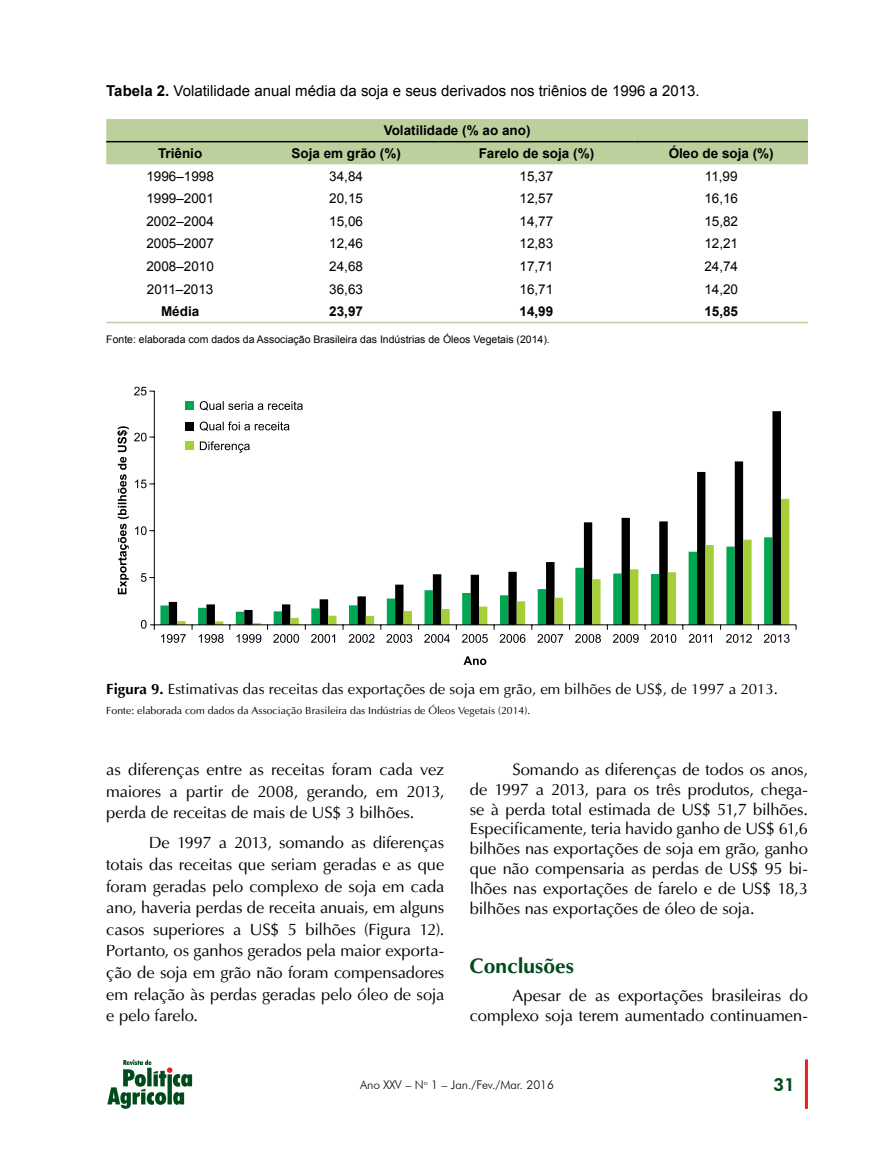
<style>
.page{position:relative;width:893px;height:1149px;background:#fff}
.page>*{position:absolute;margin:0;border:0;box-sizing:border-box;transform-origin:0 0}
.t1{font:700 21px "Ottawa";color:#004b1c}
.t2{font:800 18px "Futura BT";color:#004b1c}
.t3{font:16.5px/21.6px "Ottawa Plain";letter-spacing:-.01em;color:#000;text-align:justify}
.t4{font:15px "Ottawa Plain";color:#000}
.t5{font:15px "Arial";color:#000}
.t6{font:13.5px "Arial";color:#000}
.t7{font:700 13.5px "Arial";color:#000}
.t8{font:300 12px "Futura BT";color:#000}
.t9{font:10.5px "Ottawa Plain";color:#000}
.t10{font:10.5px "Arial";color:#000}
.s1{font-weight:700}
.s2{font-family:"Ottawa";font-weight:700}
</style>
<div class="page">
<hr style="left:805px;top:1059px;width:3px;height:49px;background:#ed1d24">
<svg style="left:107px;top:1059px;width:85px;height:49px"></svg>
<div style="left:106px;top:119px;width:702px;height:45px;background:#bcd09d"></div>
<hr style="left:106px;top:141px;width:148px;height:1px;background:#000">
<hr style="left:254px;top:141px;width:184px;height:1px;background:#000">
<hr style="left:438px;top:141px;width:197px;height:1px;background:#000">
<hr style="left:635px;top:141px;width:173px;height:1px;background:#000">
<hr style="left:106px;top:321px;width:148px;height:2px;background:#bcd09d">
<hr style="left:254px;top:321px;width:184px;height:2px;background:#bcd09d">
<hr style="left:438px;top:321px;width:197px;height:2px;background:#bcd09d">
<hr style="left:635px;top:321px;width:173px;height:2px;background:#bcd09d">
<svg style="left:169px;top:411px;width:612px;height:213px"></svg>
<svg style="left:177px;top:498px;width:612px;height:126px"></svg>
<svg style="left:141px;top:619px;width:6px;height:9px"></svg>
<svg style="left:161px;top:634px;width:25px;height:8px"></svg>
<svg style="left:236px;top:634px;width:25px;height:8px"></svg>
<svg style="left:689px;top:634px;width:23px;height:8px"></svg>
<div style="left:185px;top:401px;width:9px;height:9px;background:#00a651"></div>
<svg style="left:200px;top:401px;width:103px;height:9px"></svg>
<div style="left:185px;top:421px;width:9px;height:9px;background:#000"></div>
<svg style="left:200px;top:421px;width:89px;height:10px"></svg>
<div style="left:185px;top:441px;width:9px;height:9px;background:#a6ce39"></div>
<svg style="left:200px;top:441px;width:50px;height:11px"></svg>
<svg style="left:463px;top:656px;width:23px;height:9px"></svg>
<hr style="left:150px;top:624px;width:646px;height:1px;background:#000">
<hr style="left:154px;top:390px;width:1px;height:239px;background:#000">
<svg style="left:134px;top:386px;width:20px;height:9px"></svg>
<svg style="left:117px;top:426px;width:37px;height:168px"></svg>
<svg style="left:199px;top:624px;width:31px;height:18px"></svg>
<svg style="left:267px;top:624px;width:32px;height:18px"></svg>
<svg style="left:305px;top:624px;width:30px;height:18px"></svg>
<svg style="left:343px;top:624px;width:31px;height:18px"></svg>
<svg style="left:380px;top:624px;width:32px;height:18px"></svg>
<svg style="left:418px;top:624px;width:32px;height:18px"></svg>
<svg style="left:456px;top:624px;width:32px;height:18px"></svg>
<svg style="left:494px;top:624px;width:31px;height:18px"></svg>
<svg style="left:531px;top:624px;width:32px;height:18px"></svg>
<svg style="left:569px;top:624px;width:32px;height:18px"></svg>
<svg style="left:607px;top:624px;width:32px;height:18px"></svg>
<svg style="left:645px;top:624px;width:31px;height:18px"></svg>
<svg style="left:720px;top:624px;width:32px;height:18px"></svg>
<svg style="left:758px;top:624px;width:32px;height:18px"></svg>
<p class="t5" style="left:106px;top:81px;width:595px"><span class="s1">Tabela 2.</span> Volatilidade anual média da soja e seus derivados nos triênios de 1996 a 2013.</p>
<p class="t7" style="left:384px;top:121px;width:148px">Volatilidade (% ao ano)</p>
<p class="t7" style="left:158px;top:144px;width:46px">Triênio</p>
<p class="t7" style="left:291px;top:144px;width:111px">Soja em grão (%)</p>
<p class="t7" style="left:479px;top:144px;width:117px">Farelo de soja (%)</p>
<p class="t7" style="left:669px;top:144px;width:107px">Óleo de soja (%)</p>
<p class="t6" style="left:146px;top:167px;width:69px">1996–1998</p>
<p class="t6" style="left:329px;top:167px;width:35px">34,84</p>
<p class="t6" style="left:520px;top:167px;width:35px">15,37</p>
<p class="t6" style="left:705px;top:167px;width:34px">11,99</p>
<p class="t6" style="left:146px;top:189px;width:69px">1999–2001</p>
<p class="t6" style="left:329px;top:189px;width:35px">20,15</p>
<p class="t6" style="left:520px;top:189px;width:35px">12,57</p>
<p class="t6" style="left:704px;top:189px;width:35px">16,16</p>
<p class="t6" style="left:146px;top:212px;width:69px">2002–2004</p>
<p class="t6" style="left:329px;top:212px;width:35px">15,06</p>
<p class="t6" style="left:520px;top:212px;width:35px">14,77</p>
<p class="t6" style="left:704px;top:212px;width:35px">15,82</p>
<p class="t6" style="left:146px;top:235px;width:69px">2005–2007</p>
<p class="t6" style="left:329px;top:235px;width:35px">12,46</p>
<p class="t6" style="left:520px;top:235px;width:35px">12,83</p>
<p class="t6" style="left:704px;top:235px;width:35px">12,21</p>
<p class="t6" style="left:146px;top:257px;width:69px">2008–2010</p>
<p class="t6" style="left:329px;top:257px;width:35px">24,68</p>
<p class="t6" style="left:520px;top:257px;width:35px">17,71</p>
<p class="t6" style="left:704px;top:257px;width:35px">24,74</p>
<p class="t6" style="left:147px;top:280px;width:68px">2011–2013</p>
<p class="t6" style="left:329px;top:280px;width:35px">36,63</p>
<p class="t6" style="left:520px;top:280px;width:35px">16,71</p>
<p class="t6" style="left:704px;top:280px;width:35px">14,20</p>
<p class="t7" style="left:161px;top:302px;width:40px">Média</p>
<p class="t7" style="left:329px;top:302px;width:35px">23,97</p>
<p class="t7" style="left:520px;top:302px;width:35px">14,99</p>
<p class="t7" style="left:704px;top:302px;width:35px">15,85</p>
<p class="t10" style="left:106px;top:332px;width:445px">Fonte: elaborada com dados da Associação Brasileira das Indústrias de Óleos Vegetais (2014).</p>
<p class="t4" style="left:106px;top:680px;width:673px"><span class="s2">Figura 9.</span> Estimativas das receitas das exportações de soja em grão, em bilhões de US$, de 1997 a 2013.</p>
<p class="t9" style="left:106px;top:704px;width:425px">Fonte: elaborada com dados da Associação Brasileira das Indústrias de Óleos Vegetais (2014).</p>
<p class="t3" style="left:106px;top:758px;width:340px">as diferenças entre as receitas foram cada vez maiores a partir de 2008, gerando, em 2013, perda de receitas de mais de US$ 3 bilhões.</p>
<p class="t3" style="left:106px;top:831px;width:340px;text-indent:43px">De 1997 a 2013, somando as diferenças totais das receitas que seriam geradas e as que foram geradas pelo complexo de soja em cada ano, haveria perdas de receita anuais, em alguns casos superiores a US$ 5 bilhões (Figura 12).<br>Portanto, os ganhos gerados pela maior exporta&shy;ção de soja em grão não foram compensadores em relação às perdas geradas pelo óleo de soja e pelo farelo.</p>
<p class="t3" style="left:470px;top:759px;width:340px;line-height:19.8px;text-indent:43px">Somando as diferenças de todos os anos, de 1997 a 2013, para os três produtos, chega&shy;se à perda total estimada de US$ 51,7 bilhões.<br>Especificamente, teria havido ganho de US$ 61,6 bilhões nas exportações de soja em grão, ganho que não compensaria as perdas de US$ 95 bi&shy;lhões nas exportações de farelo e de US$ 18,3 bilhões nas exportações de óleo de soja.</p>
<p class="t1" style="left:470px;top:952px;width:105px">Conclusões</p>
<p class="t3" style="left:470px;top:985px;width:340px;line-height:19.8px;text-align:right">Apesar de as exportações brasileiras do complexo soja terem aumentado continuamen-</p>
<p class="t8" style="left:360px;top:1076px;width:196px">Ano XXV – N<sup>o</sup> 1 – Jan./Fev./Mar. 2016</p>
<p class="t2" style="left:773px;top:1073px;width:24px">31</p>
</div>
